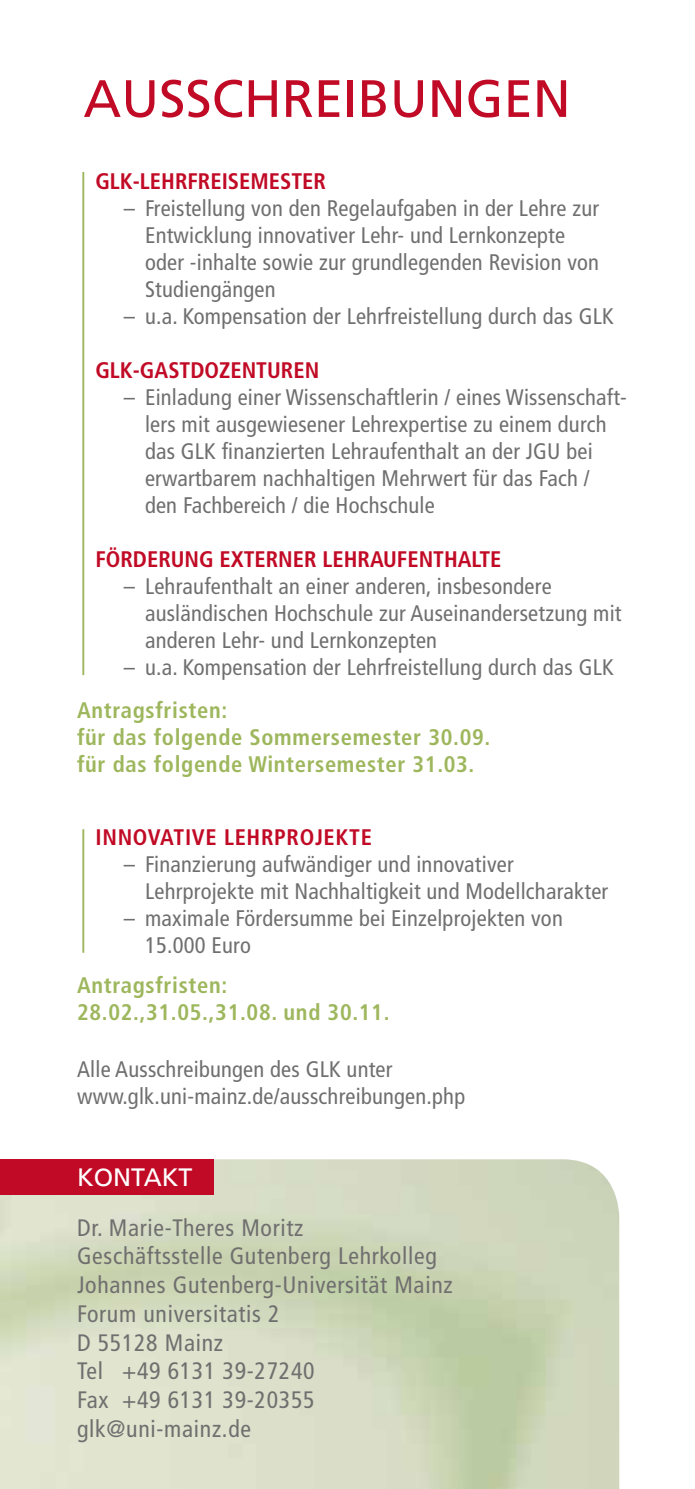
<style>
.page{position:relative;width:695px;height:1489px;background:#fff}
.page>*{position:absolute;margin:0;border:0;box-sizing:border-box;transform-origin:0 0}
.t1{font:52.5px "Frutiger LT";color:#c10a25}
.t2{font:25px "Frutiger LT";color:#fff}
.t3{font:condensed 23.75px/28.8px "Frutiger LT Com";letter-spacing:.03em;color:#706f6f}
.t4{font:condensed 22.5px/27px "Frutiger LT Com";letter-spacing:.01em;color:#706f6f}
.t5{font:700 condensed 22.5px/27px "Frutiger LT Com";letter-spacing:.03em;color:#9eb75d}
.t6{font:700 condensed 22.5px "Frutiger LT Com";color:#c10a25}
.t7{font:700 condensed 22.5px "Frutiger LT Com";letter-spacing:.03em;color:#c10a25}
</style>
<div class="page">
<img style="left:0;top:1159px;width:619px;height:329px">
<hr style="left:82px;top:172px;width:2px;height:503px;background:#9eb75d">
<hr style="left:82px;top:829px;width:2px;height:123px;background:#9eb75d">
<div style="left:0;top:1159px;width:213px;height:35px;background:#c10a25"></div>
<h1 class="t1" style="left:83px;top:68px;width:489px">AUSSCHREIBUNGEN</h1>
<p class="t6" style="left:95px;top:168px;width:232px">GLK-LEHRFREISEMESTER</p>
<p class="t4" style="left:145px;top:195px;width:455px;text-indent:-21px">– Freistellung von den Regelaufgaben in der Lehre zur Entwicklung innovativer Lehr- und Lernkonzepte oder -inhalte sowie zur grundlegenden Revision von Studiengängen</p>
<p class="t4" style="left:124px;top:303px;width:491px">– u.a. Kompensation der Lehrfreistellung durch das GLK</p>
<p class="t6" style="left:95px;top:357px;width:225px">GLK-GASTDOZENTUREN</p>
<p class="t4" style="left:145px;top:384px;width:483px;text-indent:-21px">– Einladung einer Wissenschaftlerin / eines Wissenschaft&shy;lers mit ausgewiesener Lehrexpertise zu einem durch das GLK finanzierten Lehraufenthalt an der JGU bei erwartbarem nachhaltigen Mehrwert für das Fach / den Fachbereich / die Hochschule</p>
<p class="t6" style="left:95px;top:546px;width:407px">FÖRDERUNG EXTERNER LEHRAUFENTHALTE</p>
<p class="t4" style="left:145px;top:573px;width:478px;text-indent:-21px">– Lehraufenthalt an einer anderen, insbesondere ausländischen Hochschule zur Auseinandersetzung mit anderen Lehr- und Lernkonzepten</p>
<p class="t4" style="left:124px;top:654px;width:491px">– u.a. Kompensation der Lehrfreistellung durch das GLK</p>
<p class="t5" style="left:77px;top:696px;width:414px">Antragsfristen:<br>für das folgende Sommersemester 30.09. für das folgende Wintersemester 31.03.</p>
<p class="t7" style="left:95px;top:823px;width:278px">INNOVATIVE LEHRPROJEKTE</p>
<p class="t4" style="left:145px;top:850px;width:464px;text-indent:-21px">– Finanzierung aufwändiger und innovativer<br>Lehrprojekte mit Nachhaltigkeit und Modellcharakter</p>
<p class="t4" style="left:145px;top:904px;width:419px;text-indent:-21px">– maximale Fördersumme bei Einzelprojekten von<br>15.000 Euro</p>
<p class="t5" style="left:77px;top:971px;width:314px">Antragsfristen:<br>28.02.,31.05.,31.08. und 30.11.</p>
<p class="t4" style="left:77px;top:1056px;width:389px">Alle Ausschreibungen des GLK unter www.glk.uni-mainz.de/ausschreibungen.php</p>
<p class="t2" style="left:77px;top:1162px;width:117px">KONTAKT</p>
<p class="t3" style="left:77px;top:1213px;width:377px">Dr. Marie-Theres Moritz<br>Geschäftsstelle Gutenberg Lehrkolleg<br>Johannes Gutenberg-Universität Mainz<br>Forum universitatis 2<br>D 55128 Mainz<br>Tel +49 6131 39-27240<br>Fax +49 6131 39-20355 glk@uni-mainz.de</p>
</div>
